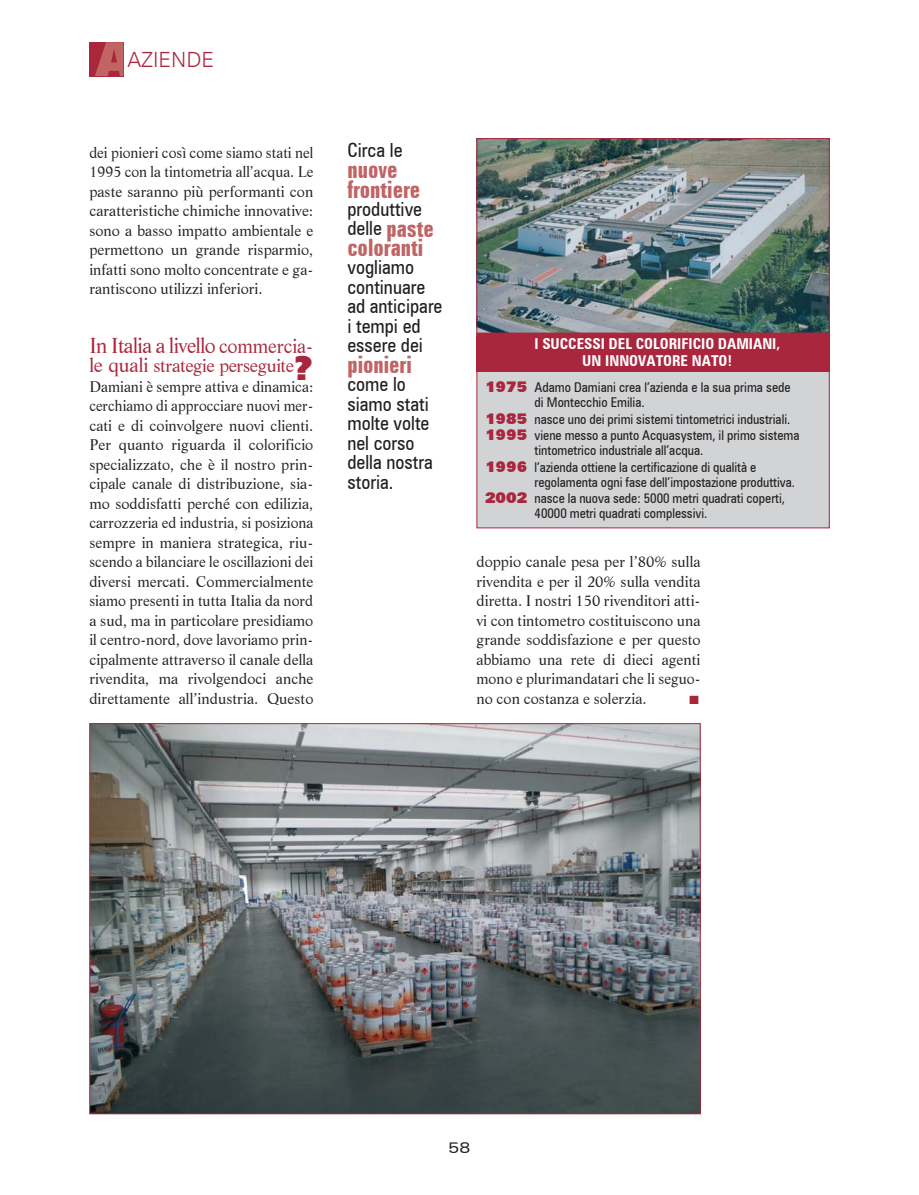
<style>
.page{position:relative;width:919px;height:1195px;background:#fff}
.page>*{position:absolute;margin:0;border:0;box-sizing:border-box;transform-origin:0 0}
.t1{font:900 37.5px "Zurich BT";color:#aa263d}
.t2{font:700 extra-condensed 24px/19.5px "Zurich BT";color:#c16466}
.t3{font:21px "Life BT";letter-spacing:-.025em;color:#aa263d;scale:.96 1}
.t4{font:300 21px "Zurich BT";color:#aa263d}
.t5{font:condensed 19.5px/19.5px "Zurich BT";color:#231f20}
.t6{font:18px "Life BT";letter-spacing:-.025em;color:#aa263d}
.t7{font:15px/19.5px "Life BT";color:#231f20;text-align:justify}
.t8{font:15px/19.5px "Life BT";color:#231f20;text-align:justify;scale:.96 1}
.t9{font:700 condensed 15px/16.5px "Zurich BT";color:#fff;text-align:center}
.t10{font:expanded 15px "Zurich BT";color:#231f20}
.t11{font:condensed 13.5px/16.5px "Zurich BT";color:#231f20}
.s1{font-weight:700;font-stretch:extra-condensed;font-size:24px;color:#c16466}
.s2{font-size:19.5px}
.s3{font-family:"Zurich BT";font-weight:900;font-size:33px}
.s4{font-weight:900;font-stretch:normal;font-size:15px;color:#aa263d}
</style>
<div class="page">
<div style="left:477px;top:139px;width:352px;height:389px;background:#d1d3d4"></div>
<img style="left:478px;top:140px;width:349px;height:193px">
<div style="left:476px;top:138px;width:353px;height:390px;border:1px solid #aa263d"></div>
<div style="left:476px;top:336px;width:353px;height:36px;background:#aa263d"></div>
<div style="left:476px;top:333px;width:353px;height:30px;background:#aa263d"></div>
<img style="left:91px;top:725px;width:607px;height:387px">
<div style="left:89px;top:42px;width:34px;height:34px;background:#aa263d"></div>
<svg style="left:95px;top:42px;width:28px;height:34px"></svg>
<h3 class="t4" style="left:128px;top:47px;width:88px">AZIENDE</h3>
<h3 class="t5" style="left:347px;top:140px;width:56px">Circa le</h3>
<h2 class="t2" style="left:347px;top:160px;width:74px">nuove frontiere</h2>
<h3 class="t5" style="left:347px;top:199px;width:88px">produttive delle <span class="s1">paste</span></h3>
<h2 class="t2" style="left:347px;top:238px;width:77px">coloranti</h2>
<h3 class="t5" style="left:347px;top:257px;width:96px">vogliamo continuare ad anticipare i tempi ed essere dei</h3>
<h2 class="t2" style="left:347px;top:355px;width:66px">pionieri</h2>
<h3 class="t5" style="left:347px;top:374px;width:87px">come lo siamo stati molte volte nel corso della nostra storia.</h3>
<p class="t8" style="left:89px;top:142px;width:235px">dei pionieri così come siamo stati nel 1995 con la tintometria all’acqua. Le paste saranno più performanti con caratteristiche chimiche innovative: sono a basso impatto ambientale e permettono un grande risparmio, infatti sono molto concentrate e ga&shy;rantiscono utilizzi inferiori.</p>
<h3 class="t3" style="left:89px;top:331px;width:235px">In Italia a livello <span class="s2">commercia-</span></h3>
<p class="t6" style="left:89px;top:354px;width:225px"><span class="s2">le quali</span> strategie perseguite<span class="s3">?</span></p>
<p class="t7" style="left:89px;top:376px;width:225px">Damiani è sempre attiva e dinamica: cerchiamo di approcciare nuovi mer&shy;cati e di coinvolgere nuovi clienti.<br>Per quanto riguarda il colorificio specializzato, che è il nostro prin&shy;cipale canale di distribuzione, sia&shy;mo soddisfatti perché con edilizia, carrozzeria ed industria, si posiziona sempre in maniera strategica, riu&shy;scendo a bilanciare le oscillazioni dei diversi mercati. Commercialmente siamo presenti in tutta Italia da nord a sud, ma in particolare presidiamo il centro-nord, dove lavoriamo prin&shy;cipalmente attraverso il canale della rivendita, ma rivolgendoci anche direttamente all’industria. Questo</p>
<p class="t11" style="left:534px;top:380px;width:257px;line-height:15px;text-indent:-49px"><span class="s4">1975</span> Adamo Damiani crea l’azienda e la sua prima sede di Montecchio Emilia.</p>
<p class="t9" style="left:534px;top:335px;width:247px">I SUCCESSI DEL COLORIFICIO DAMIANI,<br>UN INNOVATORE NATO!</p>
<p class="t11" style="left:485px;top:411px;width:316px"><span class="s4">1985</span> nasce uno dei primi sistemi tintometrici industriali.<br><span class="s4">1995</span> viene messo a punto Acquasystem, il primo sistema</p>
<p class="t11" style="left:485px;top:442px;width:272px;text-align:center">tintometrico industriale all’acqua.<br><span class="s4">1996</span> l’azienda ottiene la certificazione di qualità e</p>
<p class="t11" style="left:485px;top:474px;width:311px;text-indent:49px">regolamenta ogni fase dell’impostazione produttiva.<br><span class="s4">2002</span> nasce la nuova sede: 5000 metri quadrati coperti,</p>
<p class="t11" style="left:534px;top:505px;width:174px">40000 metri quadrati complessivi.</p>
<p class="t7" style="left:476px;top:552px;width:225px">doppio canale pesa per l’80% sulla rivendita e per il 20% sulla vendita diretta. I nostri 150 rivenditori atti&shy;vi con tintometro costituiscono una grande soddisfazione e per questo abbiamo una rete di dieci agenti mono e plurimandatari che li seguo&shy;no con costanza e solerzia.</p>
<h1 class="t1" style="left:687px;top:668px;width:15px">.</h1>
<p class="t10" style="left:448px;top:1139px;width:23px">58</p>
</div>
